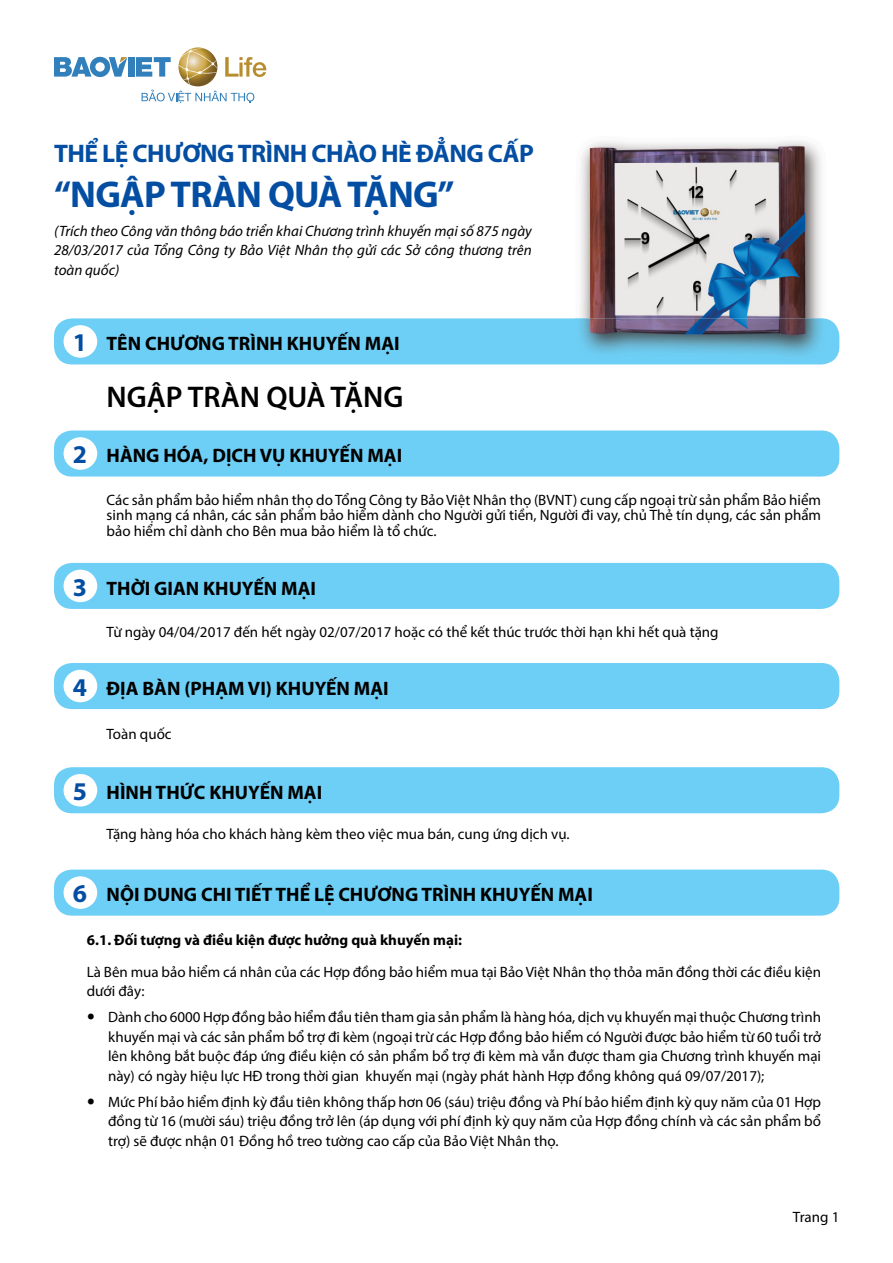
<style>
.page{position:relative;width:893px;height:1263px;background:#fff}
.page>*{position:absolute;margin:0;border:0;box-sizing:border-box;transform-origin:0 0}
.t1{font:700 37.5px "Myriad Pro";letter-spacing:-.02em;color:#034ea2}
.t2{font:600 30px "Myriad Pro";color:#000}
.t3{font:700 25.65px "Myriad Pro";color:#034ea2}
.t4{font:700 25.5px "Myriad Pro";letter-spacing:-.02em;color:#034ea2}
.t5{font:700 19.5px "Myriad Pro";color:#000}
.t6{font:15px/19.5px "Myriad Pro";color:#000;text-align:justify}
.t7{font:italic 15px/19.5px "Myriad Pro";color:#000;text-align:justify}
.t8{font:700 15px "Myriad Pro";color:#000}
</style>
<div class="page">
<div style="left:54px;top:318px;width:785px;height:46px;background:#6dcff6;border-radius:18px"></div>
<div style="left:54px;top:563px;width:785px;height:46px;background:#6dcff6;border-radius:18px"></div>
<div style="left:54px;top:431px;width:785px;height:46px;background:#6dcff6;border-radius:18px"></div>
<div style="left:54px;top:663px;width:785px;height:46px;background:#6dcff6;border-radius:18px"></div>
<div style="left:54px;top:767px;width:785px;height:46px;background:#6dcff6;border-radius:18px"></div>
<div style="left:54px;top:870px;width:785px;height:46px;background:#6dcff6;border-radius:18px"></div>
<div style="left:64px;top:325px;width:33px;height:33px;background:#fff;border-radius:50%"></div>
<div style="left:64px;top:570px;width:33px;height:32px;background:#fff;border-radius:50%"></div>
<div style="left:64px;top:437px;width:33px;height:33px;background:#fff;border-radius:50%"></div>
<div style="left:64px;top:670px;width:33px;height:32px;background:#fff;border-radius:50%"></div>
<div style="left:64px;top:774px;width:33px;height:33px;background:#fff;border-radius:50%"></div>
<div style="left:64px;top:876px;width:33px;height:33px;background:#fff;border-radius:50%"></div>
<img style="left:574px;top:140px;width:252px;height:215px">
<div style="left:128px;top:57px;width:6px;height:20px;background:#3180bb"></div>
<svg style="left:54px;top:57px;width:73px;height:20px"></svg>
<svg style="left:136px;top:48px;width:131px;height:55px"></svg>
<h3 class="t4" style="left:54px;top:137px;width:481px">THỂ LỆ CHƯƠNG TRÌNH CHÀO HÈ ĐẲNG CẤP</h3>
<h1 class="t1" style="left:54px;top:170px;width:402px">“NGẬP TRÀN QUÀ TẶNG”</h1>
<p class="t7" style="left:54px;top:221px;width:479px">(Trích theo Công văn thông báo triển khai Chương trình khuyến mại số 875 ngày 28/03/2017 của Tổng Công ty Bảo Việt Nhân thọ gửi các Sở công thương trên toàn quốc)</p>
<h3 class="t3" style="left:73px;top:326px;width:16px">1</h3>
<h3 class="t5" style="left:107px;top:331px;width:294px">TÊN CHƯƠNG TRÌNH KHUYẾN MẠI</h3>
<h2 class="t2" style="left:107px;top:382px;width:298px">NGẬP TRÀN QUÀ TẶNG</h2>
<h3 class="t3" style="left:73px;top:438px;width:16px">2</h3>
<h3 class="t5" style="left:107px;top:443px;width:297px">HÀNG HÓA, DỊCH VỤ KHUYẾN MẠI</h3>
<p class="t6" style="left:107px;top:492px;width:716px;line-height:15.9px">Các sản phẩm bảo hiểm nhân thọ do Tổng Công ty Bảo Việt Nhân thọ (BVNT) cung cấp ngoại trừ sản phẩm Bảo hiểm sinh mạng cá nhân, các sản phẩm bảo hiểm dành cho Người gửi tiền, Người đi vay, chủ Thẻ tín dụng, các sản phẩm bảo hiểm chỉ dành cho Bên mua bảo hiểm là tổ chức.</p>
<h3 class="t3" style="left:73px;top:570px;width:16px">3</h3>
<h3 class="t5" style="left:107px;top:575px;width:211px">THỜI GIAN KHUYẾN MẠI</h3>
<p class="t6" style="left:107px;top:623px;width:613px">Từ ngày 04/04/2017 đến hết ngày 02/07/2017 hoặc có thể kết thúc trước thời hạn khi hết quà tặng</p>
<h3 class="t3" style="left:73px;top:670px;width:16px">4</h3>
<h3 class="t5" style="left:107px;top:675px;width:284px">ĐỊA BÀN (PHẠM VI) KHUYẾN MẠI</h3>
<p class="t6" style="left:107px;top:725px;width:67px">Toàn quốc</p>
<h3 class="t3" style="left:73px;top:775px;width:16px">5</h3>
<h3 class="t5" style="left:107px;top:780px;width:217px">HÌNH THỨC KHUYẾN MẠI</h3>
<p class="t6" style="left:107px;top:825px;width:464px">Tặng hàng hóa cho khách hàng kèm theo việc mua bán, cung ứng dịch vụ.</p>
<h3 class="t3" style="left:73px;top:877px;width:16px">6</h3>
<h3 class="t5" style="left:107px;top:882px;width:488px">NỘI DUNG CHI TIẾT THỂ LỆ CHƯƠNG TRÌNH KHUYẾN MẠI</h3>
<p class="t8" style="left:87px;top:930px;width:377px">6.1. Đối tượng và điều kiện được hưởng quà khuyến mại:</p>
<p class="t6" style="left:87px;top:963px;width:735px">Là Bên mua bảo hiểm cá nhân của các Hợp đồng bảo hiểm mua tại Bảo Việt Nhân thọ thỏa mãn đồng thời các điều kiện dưới đây:</p>
<p class="t6" style="left:108px;top:1008px;width:714px">Dành cho 6000 Hợp đồng bảo hiểm đầu tiên tham gia sản phẩm là hàng hóa, dịch vụ khuyến mại thuộc Chương trình khuyến mại và các sản phẩm bổ trợ đi kèm (ngoại trừ các Hợp đồng bảo hiểm có Người được bảo hiểm từ 60 tuổi trở lên không bắt buộc đáp ứng điều kiện có sản phẩm bổ trợ đi kèm mà vẫn được tham gia Chương trình khuyến mại này) có ngày hiệu lực HĐ trong thời gian khuyến mại (ngày phát hành Hợp đồng không quá 09/07/2017);</p>
<p class="t6" style="left:108px;top:1093px;width:714px">Mức Phí bảo hiểm định kỳ đầu tiên không thấp hơn 06 (sáu) triệu đồng và Phí bảo hiểm định kỳ quy năm của 01 Hợp đồng từ 16 (mười sáu) triệu đồng trở lên (áp dụng với phí định kỳ quy năm của Hợp đồng chính và các sản phẩm bổ trợ) sẽ được nhận 01 Đồng hồ treo tường cao cấp của Bảo Việt Nhân thọ.</p>
<p class="t6" style="left:792px;top:1207px;width:48px">Trang 1</p>
</div>
